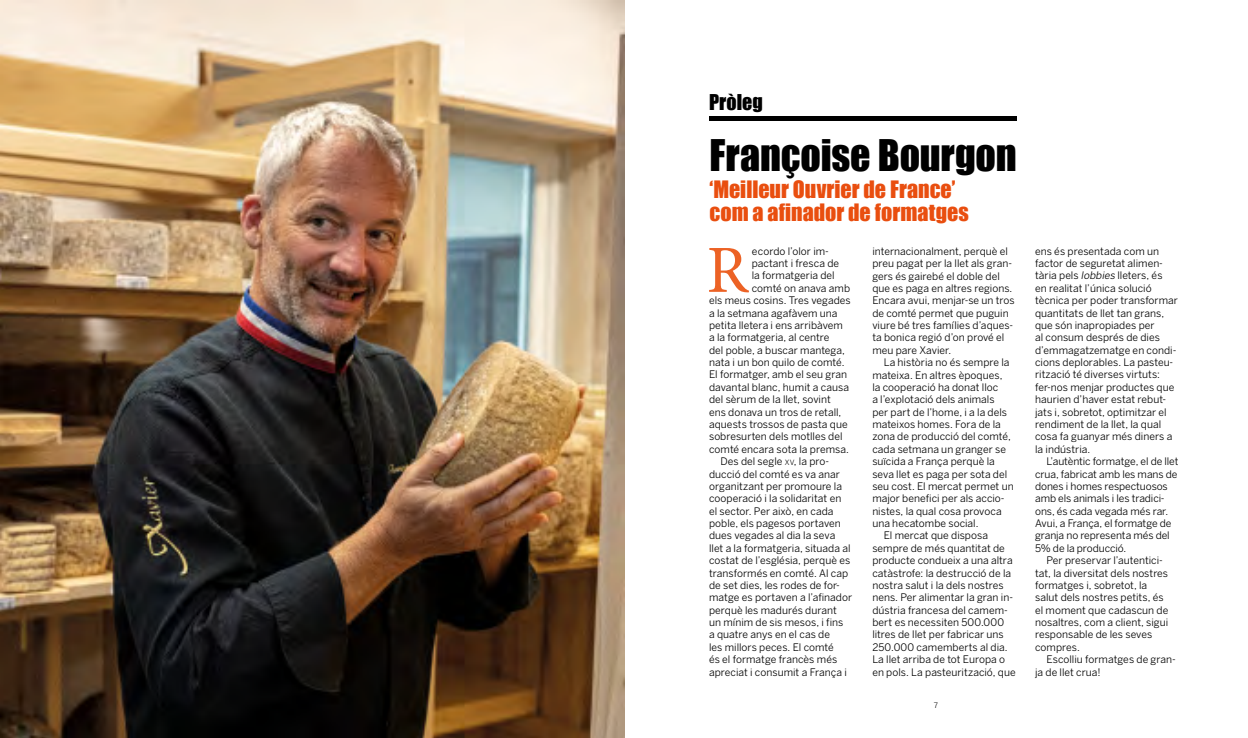
<style>
.page{position:relative;width:1248px;height:738px;background:#fff}
.page>*{position:absolute;margin:0;border:0;box-sizing:border-box;transform-origin:0 0}
.t1{font:67.3px "Minion Pro";color:#ec6225}
.t2{font:40px "Impact";letter-spacing:-.005em;color:#000}
.t3{font:22px/23px "Impact";color:#e94e0f}
.t4{font:20px "Impact";color:#000}
.t5{font:10.3px/12.4px "Benton Sans";color:#000}
.t6{font:300 8px "Akzid Grtsk Next";color:#000}
.s1{font-size:7.2px}
.s2{font-style:italic}
</style>
<div class="page">
<img style="left:0;top:0;width:624px;height:737px">
<div style="left:709px;top:116px;width:306px;height:5px;background:#000"></div>
<h3 class="t4" style="left:709px;top:86px;width:55px">Pròleg</h3>
<h2 class="t2" style="left:709px;top:124px;width:308px">Françoise Bourgon</h2>
<h3 class="t3" style="left:709px;top:177px;width:261px">‘Meilleur Ouvrier de France’ com a afinador de formatges</h3>
<h1 class="t1" style="left:706px;top:225px;width:43px">R</h1>
<p class="t5" style="left:751px;top:244px;width:79px">ecordo l’olor im-</p>
<p class="t5" style="left:751px;top:257px;width:89px">pactant i fresca de</p>
<p class="t5" style="left:751px;top:269px;width:84px">la formatgeria del</p>
<p class="t5" style="left:751px;top:281px;width:100px">comté on anava amb</p>
<p class="t5" style="left:709px;top:294px;width:143px">els meus cosins. Tres vegades</p>
<p class="t5" style="left:709px;top:306px;width:130px">a la setmana agafàvem una</p>
<p class="t5" style="left:709px;top:318px;width:135px">petita lletera i ens arribàvem</p>
<p class="t5" style="left:709px;top:331px;width:122px">a la formatgeria, al centre</p>
<p class="t5" style="left:709px;top:343px;width:137px">del poble, a buscar mantega,</p>
<p class="t5" style="left:709px;top:356px;width:137px">nata i un bon quilo de comté.</p>
<p class="t5" style="left:709px;top:368px;width:139px">El formatger, amb el seu gran</p>
<p class="t5" style="left:709px;top:380px;width:141px">davantal blanc, humit a causa</p>
<p class="t5" style="left:709px;top:393px;width:123px">del sèrum de la llet, sovint</p>
<p class="t5" style="left:709px;top:405px;width:134px">ens donava un tros de retall,</p>
<p class="t5" style="left:709px;top:417px;width:140px">aquests trossos de pasta que</p>
<p class="t5" style="left:709px;top:430px;width:135px">sobresurten dels motlles del</p>
<p class="t5" style="left:709px;top:442px;width:141px">comté encara sota la premsa.</p>
<p class="t5" style="left:720px;top:454px;width:110px">Des del segle <span class="s1">xv</span>, la pro-</p>
<p class="t5" style="left:709px;top:467px;width:132px">ducció del comté es va anar</p>
<p class="t5" style="left:709px;top:479px;width:134px">organitzant per promoure la</p>
<p class="t5" style="left:709px;top:492px;width:134px">cooperació i la solidaritat en</p>
<p class="t5" style="left:709px;top:504px;width:126px">el sector. Per això, en cada</p>
<p class="t5" style="left:709px;top:516px;width:133px">poble, els pagesos portaven</p>
<p class="t5" style="left:709px;top:529px;width:128px">dues vegades al dia la seva</p>
<p class="t5" style="left:709px;top:541px;width:143px">llet a la formatgeria, situada al</p>
<p class="t5" style="left:709px;top:553px;width:143px">costat de l’església, perquè es</p>
<p class="t5" style="left:709px;top:566px;width:141px">transformés en comté. Al cap</p>
<p class="t5" style="left:709px;top:578px;width:132px">de set dies, les rodes de for-</p>
<p class="t5" style="left:709px;top:590px;width:144px">matge es portaven a l’afinador</p>
<p class="t5" style="left:709px;top:603px;width:129px">perquè les madurés durant</p>
<p class="t5" style="left:709px;top:615px;width:136px">un mínim de sis mesos, i fins</p>
<p class="t5" style="left:709px;top:627px;width:122px">a quatre anys en el cas de</p>
<p class="t5" style="left:709px;top:640px;width:126px">les millors peces. El comté</p>
<p class="t5" style="left:709px;top:652px;width:130px">és el formatge francès més</p>
<p class="t5" style="left:709px;top:665px;width:139px">apreciat i consumit a França i</p>
<p class="t5" style="left:872px;top:244px;width:144px">internacionalment, perquè el preu pagat per la llet als gran&shy;gers és gairebé el doble del que es paga en altres regions.<br>Encara avui, menjar-se un tros de comté permet que puguin viure bé tres famílies d’aques&shy;ta bonica regió d’on prové el meu pare Xavier.</p>
<p class="t5" style="left:883px;top:356px;width:127px">La història no és sempre la</p>
<p class="t5" style="left:872px;top:368px;width:132px">mateixa. En altres èpoques,</p>
<p class="t5" style="left:872px;top:380px;width:127px">la cooperació ha donat lloc</p>
<p class="t5" style="left:872px;top:393px;width:124px">a l’explotació dels animals</p>
<p class="t5" style="left:872px;top:405px;width:136px">per part de l’home, i a la dels</p>
<p class="t5" style="left:872px;top:417px;width:130px">mateixos homes. Fora de la</p>
<p class="t5" style="left:872px;top:430px;width:140px">zona de producció del comté,</p>
<p class="t5" style="left:872px;top:442px;width:135px">cada setmana un granger se</p>
<p class="t5" style="left:872px;top:454px;width:124px">suïcida a França perquè la</p>
<p class="t5" style="left:872px;top:467px;width:136px">seva llet es paga per sota del</p>
<p class="t5" style="left:872px;top:479px;width:143px">seu cost. El mercat permet un</p>
<p class="t5" style="left:872px;top:492px;width:134px">major benefici per als accio-</p>
<p class="t5" style="left:872px;top:504px;width:131px">nistes, la qual cosa provoca</p>
<p class="t5" style="left:872px;top:516px;width:108px">una hecatombe social.</p>
<p class="t5" style="left:883px;top:529px;width:106px">El mercat que disposa</p>
<p class="t5" style="left:872px;top:541px;width:134px">sempre de més quantitat de</p>
<p class="t5" style="left:872px;top:553px;width:142px">producte condueix a una altra</p>
<p class="t5" style="left:872px;top:566px;width:140px">catàstrofe: la destrucció de la</p>
<p class="t5" style="left:872px;top:578px;width:133px">nostra salut i la dels nostres</p>
<p class="t5" style="left:872px;top:590px;width:142px">nens. Per alimentar la gran in-</p>
<p class="t5" style="left:872px;top:603px;width:137px">dústria francesa del camem-</p>
<p class="t5" style="left:872px;top:615px;width:133px">bert es necessiten 500.000</p>
<p class="t5" style="left:872px;top:628px;width:133px">litres de llet per fabricar uns</p>
<p class="t5" style="left:872px;top:640px;width:137px">250.000 camemberts al dia.</p>
<p class="t5" style="left:872px;top:652px;width:134px">La llet arriba de tot Europa o</p>
<p class="t5" style="left:872px;top:665px;width:145px">en pols. La pasteurització, que</p>
<p class="t6" style="left:933px;top:699px;width:6px">7</p>
<p class="t5" style="left:1034px;top:244px;width:144px">ens és presentada com un factor de seguretat alimen&shy;tària pels <span class="s2">lobbies</span> lleters, és<br>en realitat l’única solució tècnica per poder transformar quantitats de llet tan grans, que són inapropiades per<br>al consum després de dies d’emmagatzematge en condi&shy;cions deplorables. La pasteu&shy;rització té diverses virtuts: fer-nos menjar productes que haurien d’haver estat rebut&shy;jats i, sobretot, optimitzar el rendiment de la llet, la qual cosa fa guanyar més diners a la indústria.</p>
<p class="t5" style="left:1046px;top:454px;width:133px">L’autèntic formatge, el de llet</p>
<p class="t5" style="left:1034px;top:467px;width:144px">crua, fabricat amb les mans de</p>
<p class="t5" style="left:1034px;top:479px;width:134px">dones i homes respectuosos</p>
<p class="t5" style="left:1034px;top:492px;width:131px">amb els animals i les tradici-</p>
<p class="t5" style="left:1034px;top:504px;width:134px">ons, és cada vegada més rar.</p>
<p class="t5" style="left:1034px;top:516px;width:138px">Avui, a França, el formatge de</p>
<p class="t5" style="left:1034px;top:529px;width:136px">granja no representa més del</p>
<p class="t5" style="left:1034px;top:541px;width:93px">5% de la producció.</p>
<p class="t5" style="left:1046px;top:553px;width:118px">Per preservar l’autentici-</p>
<p class="t5" style="left:1034px;top:566px;width:135px">tat, la diversitat dels nostres</p>
<p class="t5" style="left:1034px;top:578px;width:114px">formatges i, sobretot, la</p>
<p class="t5" style="left:1034px;top:590px;width:130px">salut dels nostres petits, és</p>
<p class="t5" style="left:1034px;top:603px;width:135px">el moment que cadascun de</p>
<p class="t5" style="left:1034px;top:615px;width:135px">nosaltres, com a client, sigui</p>
<p class="t5" style="left:1034px;top:627px;width:119px">responsable de les seves</p>
<p class="t5" style="left:1034px;top:640px;width:46px">compres.</p>
<p class="t5" style="left:1046px;top:652px;width:131px">Escolliu formatges de gran-</p>
<p class="t5" style="left:1034px;top:665px;width:67px">ja de llet crua!</p>
</div>
